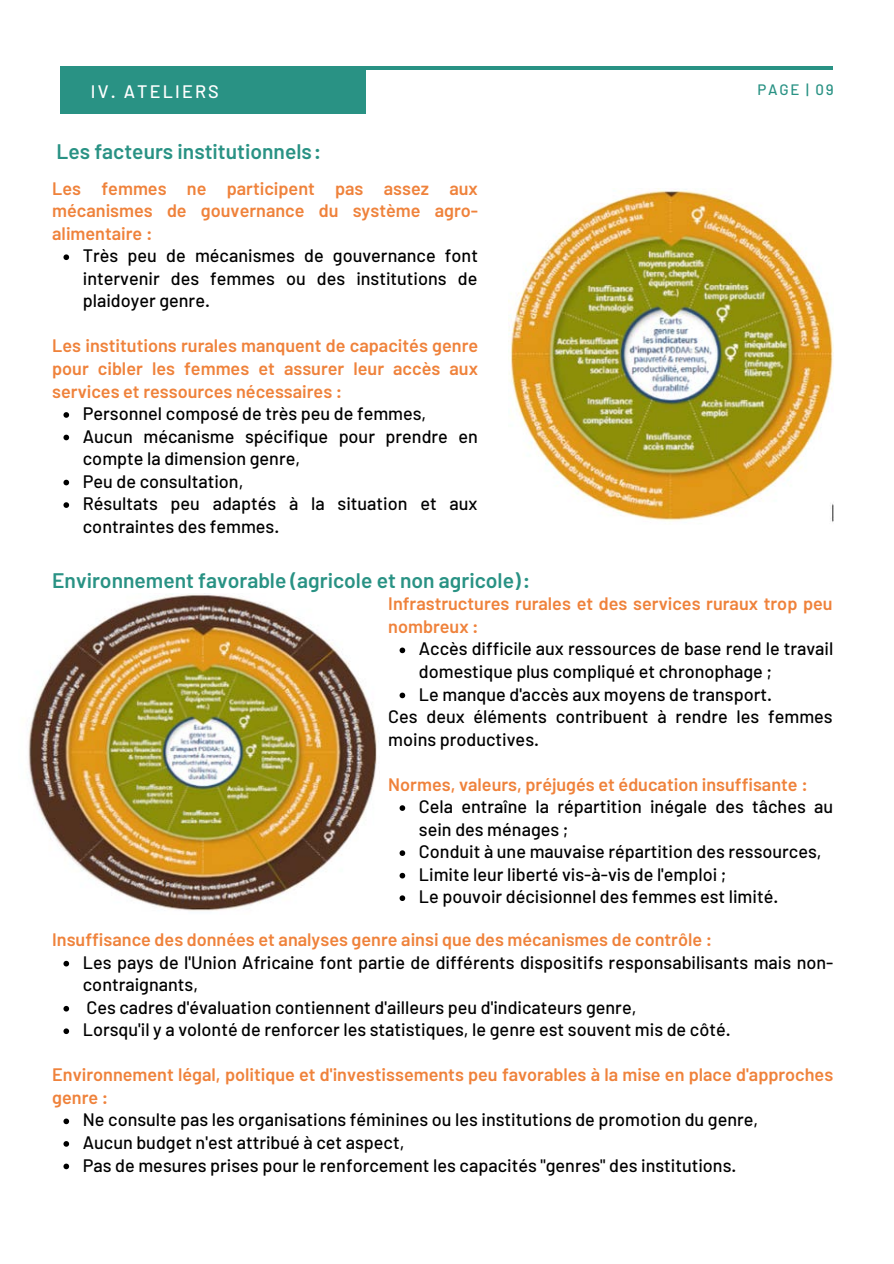
<style>
.page{position:relative;width:894px;height:1264px;background:#fff}
.page>*{position:absolute;margin:0;border:0;box-sizing:border-box;transform-origin:0 0}
.t1{font:600 21px "Barlow";color:#299284}
.t2{font:500 18px/22.5px "Barlow";color:#000}
.t3{font:600 18px/22.5px "Barlow";color:#ef823b;text-align:justify}
.t4{font:500 18px "Barlow";letter-spacing:.12em;color:#fff}
.t5{font:500 15px "Barlow";letter-spacing:.12em;color:#299284}
</style>
<div class="page">
<div style="left:61px;top:66px;width:305px;height:48px;background:#299284"></div>
<hr style="left:61px;top:66px;width:771px;height:4px;background:#299284">
<img style="left:508px;top:189px;width:324px;height:333px">
<img style="left:28px;top:593px;width:351px;height:318px">
<svg style="left:63px;top:254px;width:6px;height:6px"></svg>
<svg style="left:63px;top:412px;width:6px;height:6px"></svg>
<svg style="left:63px;top:434px;width:6px;height:6px"></svg>
<svg style="left:63px;top:479px;width:6px;height:6px"></svg>
<svg style="left:63px;top:502px;width:6px;height:6px"></svg>
<svg style="left:399px;top:647px;width:6px;height:6px"></svg>
<svg style="left:399px;top:692px;width:6px;height:6px"></svg>
<svg style="left:399px;top:805px;width:6px;height:5px"></svg>
<svg style="left:399px;top:850px;width:6px;height:6px"></svg>
<svg style="left:399px;top:872px;width:6px;height:6px"></svg>
<svg style="left:399px;top:895px;width:6px;height:6px"></svg>
<svg style="left:63px;top:960px;width:6px;height:6px"></svg>
<svg style="left:63px;top:1005px;width:6px;height:6px"></svg>
<svg style="left:63px;top:1028px;width:6px;height:6px"></svg>
<svg style="left:63px;top:1118px;width:6px;height:6px"></svg>
<svg style="left:63px;top:1141px;width:6px;height:5px"></svg>
<svg style="left:63px;top:1163px;width:6px;height:6px"></svg>
<p class="t4" style="left:91px;top:80px;width:129px">IV. ATELIERS</p>
<p class="t5" style="left:757px;top:80px;width:78px">PAGE | 09</p>
<p class="t1" style="left:56px;top:138px;width:266px">Les facteurs institutionnels:</p>
<p class="t3" style="left:52px;top:176px;width:427px">Les femmes ne participent pas assez aux mécanismes de gouvernance du système agro&shy;alimentaire :</p>
<p class="t2" style="left:83px;top:244px;width:396px;text-align:justify">Très peu de mécanismes de gouvernance font intervenir des femmes ou des institutions de plaidoyer genre.</p>
<p class="t3" style="left:52px;top:334px;width:427px">Les institutions rurales manquent de capacités genre pour cibler les femmes et assurer leur accès aux services et ressources nécessaires :</p>
<p class="t2" style="left:83px;top:401px;width:396px">Personnel composé de très peu de femmes, Aucun mécanisme spécifique pour prendre en compte la dimension genre,<br>Peu de consultation,<br>Résultats peu adaptés à la situation et aux contraintes des femmes.</p>
<p class="t1" style="left:52px;top:567px;width:479px">Environnement favorable (agricole et non agricole):</p>
<p class="t3" style="left:388px;top:592px;width:445px">Infrastructures rurales et des services ruraux trop peu nombreux :</p>
<p class="t2" style="left:419px;top:637px;width:416px">Accès difficile aux ressources de base rend le travail domestique plus compliqué et chronophage ;<br>Le manque d'accès aux moyens de transport.</p>
<p class="t2" style="left:388px;top:704px;width:446px">Ces deux éléments contribuent à rendre les femmes moins productives.</p>
<p class="t3" style="left:388px;top:772px;width:421px">Normes, valeurs, préjugés et éducation insuffisante :</p>
<p class="t2" style="left:419px;top:794px;width:415px">Cela entraîne la répartition inégale des tâches au sein des ménages ;<br>Conduit à une mauvaise répartition des ressources, Limite leur liberté vis-à-vis de l'emploi ;<br>Le pouvoir décisionnel des femmes est limité.</p>
<p class="t3" style="left:52px;top:927px;width:661px">Insuffisance des données et analyses genre ainsi que des mécanismes de contrôle :</p>
<p class="t2" style="left:83px;top:950px;width:752px">Les pays de l'Union Africaine font partie de différents dispositifs responsabilisants mais non&shy;contraignants,<br>Ces cadres d'évaluation contiennent d'ailleurs peu d'indicateurs genre,<br>Lorsqu'il y a volonté de renforcer les statistiques, le genre est souvent mis de côté.</p>
<p class="t3" style="left:52px;top:1062px;width:782px">Environnement légal, politique et d'investissements peu favorables à la mise en place d'approches genre :</p>
<p class="t2" style="left:83px;top:1107px;width:676px">Ne consulte pas les organisations féminines ou les institutions de promotion du genre,<br>Aucun budget n'est attribué à cet aspect,<br>Pas de mesures prises pour le renforcement les capacités "genres" des institutions.</p>
</div>
